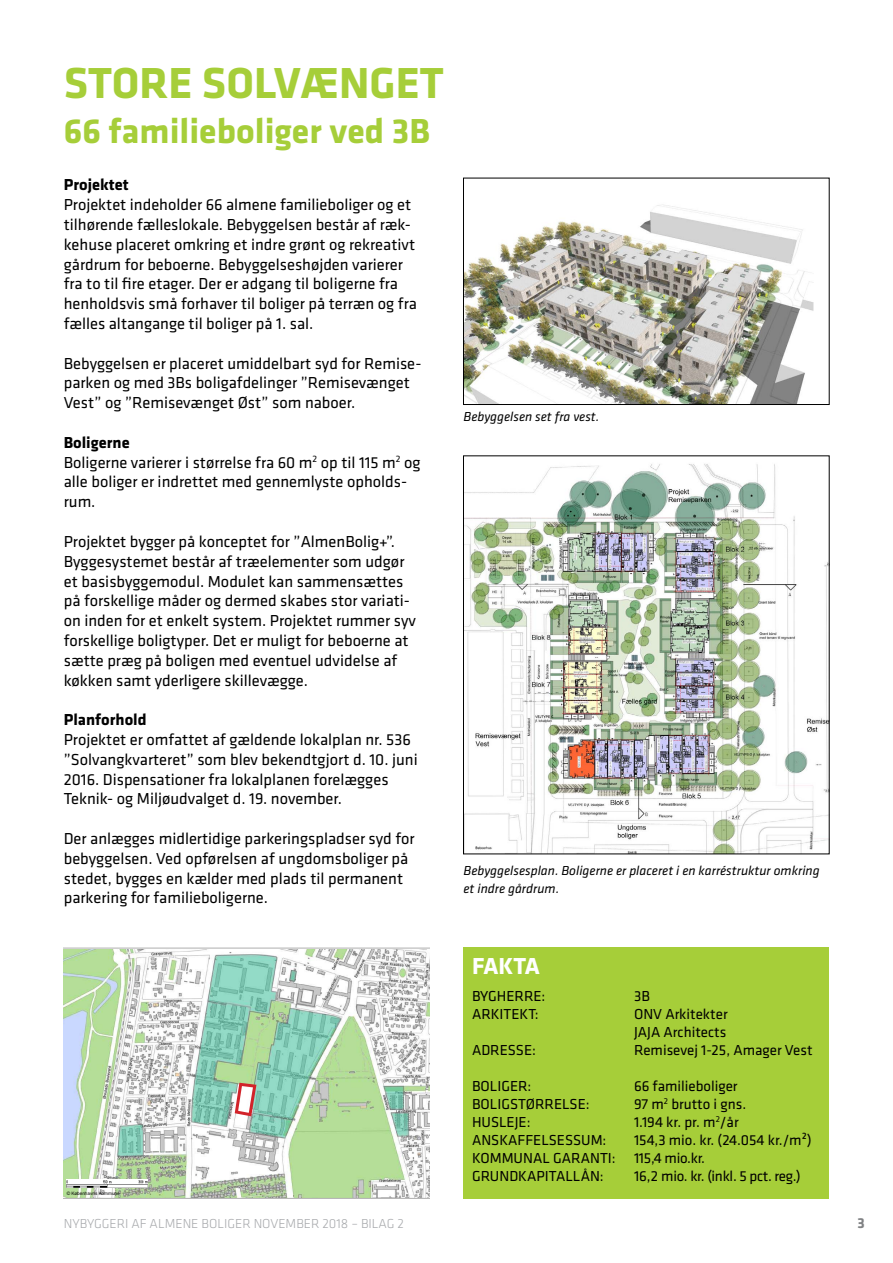
<style>
.page{position:relative;width:893px;height:1263px;background:#fff}
.page>*{position:absolute;margin:0;border:0;box-sizing:border-box;transform-origin:0 0}
.t1{font:700 45px "Klavika";color:#a6ce39}
.t2{font:700 36px "Klavika";color:#a6ce39}
.t3{font:700 24px "Klavika";letter-spacing:-.02em;color:#fff}
.t4{font:16.5px/19.8px "Klavika";color:#000}
.t5{font:700 16.5px "Klavika";color:#000}
.t6{font:15px/18px "Klavika";color:#000}
.t7{font:15px "Klavika";letter-spacing:-.02em;color:#000}
.t8{font:700 15px "Klavika";color:#808284}
.t9{font:italic 13.5px/18px "Klavika";color:#000}
.t10{font:300 13.5px "Klavika";color:#a7a9ac}
.t11{font:4.65px "Arial";color:#000}
.s1{font-weight:700}
</style>
<div class="page">
<div style="left:463px;top:947px;width:366px;height:252px;background:#a6ce39"></div>
<img style="left:465px;top:204px;width:349px;height:199px">
<div style="left:463px;top:178px;width:366px;height:227px;border:1px solid #000"></div>
<img style="left:64px;top:949px;width:365px;height:248px">
<hr style="left:64px;top:948px;width:365px;height:1px;background:#aeaeae">
<hr style="left:64px;top:1198px;width:365px;height:1px;background:#aeaeae">
<img style="left:67px;top:1180px;width:80px;height:7px">
<svg style="left:233px;top:1081px;width:25px;height:37px"></svg>
<img style="left:465px;top:464px;width:362px;height:388px">
<h1 class="t1" style="left:64px;top:63px;width:381px">STORE SOLVÆNGET</h1>
<h2 class="t2" style="left:64px;top:115px;width:368px">66 familieboliger ved 3B</h2>
<p class="t5" style="left:64px;top:178px;width:66px">Projektet</p>
<p class="t4" style="left:64px;top:195px;width:355px">Projektet indeholder 66 almene familieboliger og et tilhørende fælleslokale. Bebyggelsen består af ræk&shy;kehuse placeret omkring et indre grønt og rekreativt gårdrum for beboerne. Bebyggelseshøjden varierer fra to til fire etager. Der er adgang til boligerne fra henholdsvis små forhaver til boliger på terræn og fra fælles altangange til boliger på 1. sal.</p>
<p class="t4" style="left:64px;top:354px;width:359px">Bebyggelsen er placeret umiddelbart syd for Remise&shy;parken og med 3Bs boligafdelinger ”Remisevænget<br>Vest” og ”Remisevænget Øst” som naboer.</p>
<p class="t4" style="left:64px;top:433px;width:358px"><span class="s1">Boligerne<br></span>Boligerne varierer i størrelse fra 60 m<sup>2</sup> op til 115 m<sup>2</sup> og alle boliger er indrettet med gennemlyste opholds&shy;rum.</p>
<p class="t4" style="left:64px;top:532px;width:354px">Projektet bygger på konceptet for ”AlmenBolig+”.<br>Byggesystemet består af træelementer som udgør et basisbyggemodul. Modulet kan sammensættes på forskellige måder og dermed skabes stor variati&shy;on inden for et enkelt system. Projektet rummer syv forskellige boligtyper. Det er muligt for beboerne at sætte præg på boligen med eventuel udvidelse af køkken samt yderligere skillevægge.</p>
<p class="t5" style="left:64px;top:712px;width:84px">Planforhold</p>
<p class="t4" style="left:64px;top:730px;width:355px">Projektet er omfattet af gældende lokalplan nr. 536 ”Solvangkvarteret” som blev bekendtgjort d. 10. juni 2016. Dispensationer fra lokalplanen forelægges Teknik- og Miljøudvalget d. 19. november.</p>
<p class="t4" style="left:64px;top:829px;width:352px">Der anlægges midlertidige parkeringspladser syd for bebyggelsen. Ved opførelsen af ungdomsboliger på stedet, bygges en kælder med plads til permanent parkering for familieboligerne.</p>
<p class="t11" style="left:67px;top:1190px;width:55px">© Københavns Kommune</p>
<p class="t9" style="left:463px;top:409px;width:137px">Bebyggelsen set fra vest.</p>
<p class="t9" style="left:463px;top:862px;width:358px">Bebyggelsesplan. Boligerne er placeret i en karréstruktur omkring et indre gårdrum.</p>
<h3 class="t3" style="left:472px;top:955px;width:69px">FAKTA</h3>
<p class="t6" style="left:472px;top:987px;width:75px">BYGHERRE:</p>
<p class="t6" style="left:634px;top:987px;width:17px">3B</p>
<p class="t6" style="left:472px;top:1005px;width:68px">ARKITEKT:</p>
<p class="t6" style="left:634px;top:1005px;width:95px">ONV Arkitekter<br>JAJA Architects</p>
<p class="t6" style="left:472px;top:1041px;width:66px">ADRESSE:</p>
<p class="t6" style="left:634px;top:1041px;width:180px">Remisevej 1-25, Amager Vest</p>
<p class="t6" style="left:472px;top:1077px;width:61px">BOLIGER:</p>
<p class="t6" style="left:634px;top:1077px;width:105px">66 familieboliger</p>
<p class="t6" style="left:472px;top:1095px;width:119px">BOLIGSTØRRELSE:</p>
<p class="t6" style="left:634px;top:1095px;width:114px">97 m<sup>2</sup> brutto i gns.</p>
<p class="t6" style="left:472px;top:1113px;width:60px">HUSLEJE:</p>
<p class="t6" style="left:634px;top:1113px;width:106px">1.194 kr. pr. m<sup>2</sup>/år</p>
<p class="t6" style="left:472px;top:1131px;width:136px">ANSKAFFELSESSUM:</p>
<p class="t6" style="left:472px;top:1131px;width:341px;text-indent:162px">154,3 mio. kr. (24.054 kr./m²)<br>KOMMUNAL GARANTI: 115,4 mio.kr.<br>GRUNDKAPITALLÅN:</p>
<p class="t7" style="left:634px;top:1168px;width:168px">16,2 mio. kr. (inkl. 5 pct. reg.)</p>
<p class="t10" style="left:64px;top:1215px;width:342px">NYBYGGERI AF ALMENE BOLIGER NOVEMBER 2018 – BILAG 2</p>
<p class="t8" style="left:857px;top:1216px;width:9px">3</p>
</div>
